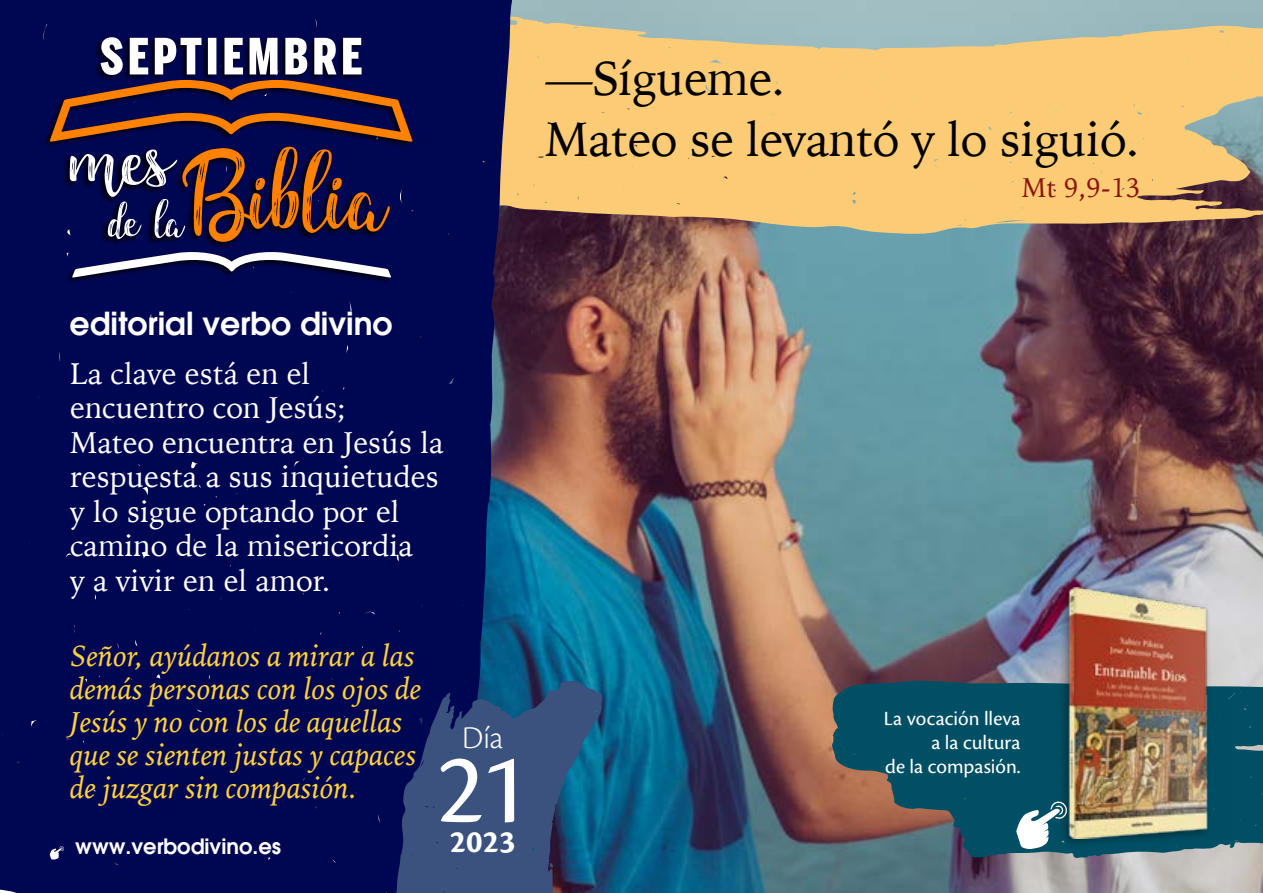
<style>
.page{position:relative;width:1263px;height:893px;background:#fff}
.page>*{position:absolute;margin:0;border:0;box-sizing:border-box;transform-origin:0 0}
.t1{font:125.85px "Children of the Starlight";color:#ff8100}
.t2{font:105px "Cronos Pro";color:#fff}
.t3{font:102.9px "Children of the Starlight";color:#fff}
.t4{font:48px/61.1px "Iowan Old Style";letter-spacing:-.01em;color:#000}
.t5{font:700 33px "Cronos Pro";color:#fff}
.t6{font:300 33px "Cronos Pro";color:#fff}
.t7{font:600 31.5px "ITC Avant Garde Std";color:#fff}
.t8{font:30px/34.5px "Iowan Old Style";color:#fff}
.t9{font:italic 30px/33px "Iowan Old Style";color:#ffd23d}
.t10{font:27px "Iowan Old Style";color:#8d1309}
.t11{font:21px/24px "Cronos Pro";color:#fff;text-align:right}
.t12{font:600 21px "ITC Avant Garde Std";color:#fff}
.s1{font-size:59.1px;color:#fff}
</style>
<div class="page">
<img style="left:513px;top:0;width:750px;height:893px">
<svg style="left:513px;top:13px;width:750px;height:222px;background:#e1be7b"></svg>
<svg style="left:651px;top:42px;width:17px;height:5px"></svg>
<div style="left:0;top:0;width:513px;height:893px;background:#000752"></div>
<div style="left:43px;top:36px;width:370px;height:248px;background:#000;opacity:.75"></div>
<svg style="left:72px;top:250px;width:319px;height:28px"></svg>
<svg style="left:50px;top:37px;width:362px;height:105px;background:#4d3d55"></svg>
<svg style="left:50px;top:846px;width:14px;height:14px"></svg>
<svg style="left:396px;top:680px;width:206px;height:213px;background:#2a4a78"></svg>
<svg style="left:832px;top:681px;width:431px;height:179px;background:#275a67"></svg>
<div style="left:1059px;top:581px;width:153px;height:267px;background:#000;opacity:.4"></div>
<img style="left:1055px;top:588px;width:176px;height:251px">
<svg style="left:1016px;top:800px;width:52px;height:49px"></svg>
<h1 class="t1" style="left:110px;top:129px;width:280px"><span class="s1">de la</span>Biblia</h1>
<h3 class="t3" style="left:72px;top:104px;width:105px">mes</h3>
<p class="t7" style="left:70px;top:303px;width:325px">editorial verbo divino</p>
<p class="t8" style="left:70px;top:355px;width:375px">La clave está en el encuentro con Jesús;<br>Mateo encuentra en Jesús la respuesta a sus inquietudes y lo sigue optando por el camino de la misericordia<br>y a vivir en el amor.</p>
<p class="t9" style="left:70px;top:638px;width:353px">Señor, ayúdanos a mirar a las demás personas con los ojos de<br>Jesús y no con los de aquellas que se sienten justas y capaces de juzgar sin compasión.</p>
<p class="t12" style="left:75px;top:832px;width:207px">www.verbodivino.es</p>
<p class="t6" style="left:462px;top:719px;width:43px">Día</p>
<h2 class="t2" style="left:437px;top:729px;width:93px">21</h2>
<p class="t5" style="left:450px;top:822px;width:67px">2023</p>
<h3 class="t4" style="left:545px;top:46px;width:596px">—Sígueme.<br>Mateo se levantó y lo siguió.</h3>
<p class="t10" style="left:1022px;top:164px;width:120px">Mt 9,9-13</p>
<p class="t11" style="left:884px;top:706px;width:138px">La vocación lleva a la cultura<br>de la compasión.</p>
</div>
